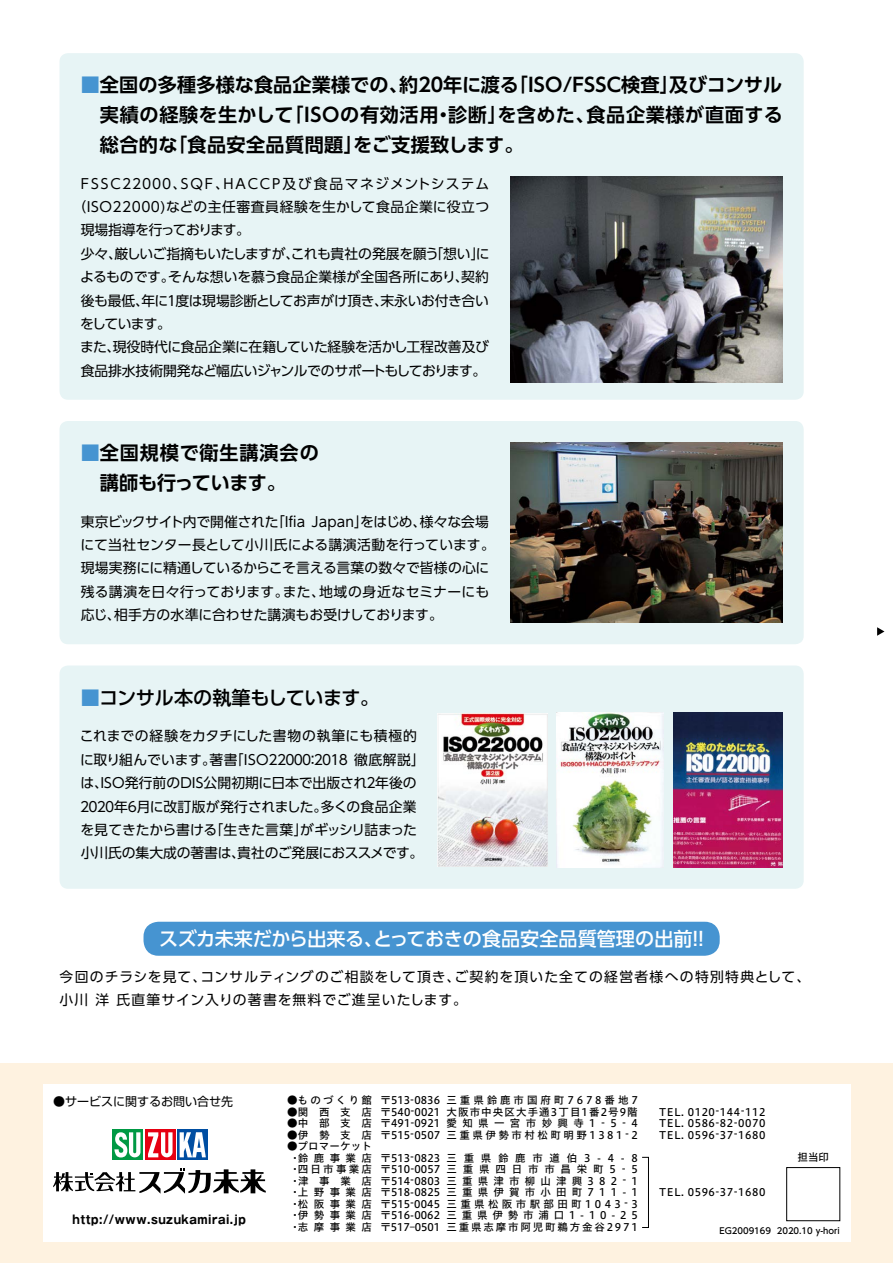
<style>
.page{position:relative;width:893px;height:1263px;background:#fff}
.page>*{position:absolute;margin:0;border:0;box-sizing:border-box;transform-origin:0 0}
.t1{font:700 19.2px/29.7px "UD Shin Go Pro De";letter-spacing:.02em;color:#000}
.t2{font:500 19.2px "UD Shin Go Pro";letter-spacing:-.01em;color:#fff}
.t3{font:500 19.2px "UD Shin Go Pro";letter-spacing:-.01em;color:#000}
.t4{font:13.8px/23.4px "UD Shin Go Pro";letter-spacing:-.005em;color:#000}
.t5{font:13.8px/23.4px "UD Shin Go Pro";letter-spacing:.08em;color:#000}
.t6{font:13.8px "UD Shin Go Pro";letter-spacing:-.025em;color:#000}
.t7{font:13.8px "UD Shin Go Pro";letter-spacing:.11em;color:#000}
.t8{font:13.8px "UD Shin Go Pro";letter-spacing:.035em;color:#000}
.t9{font:13.8px "UD Shin Go Pro";letter-spacing:-.03em;color:#000}
.t10{font:13.8px "UD Shin Go Pro";letter-spacing:-.04em;color:#000}
.t11{font:700 12px "Gothic MB101 Pro";letter-spacing:.05em;color:#000;scale:.9 1}
.t12{font:12px "Shin Go Pro";color:#000}
.t13{font:10.5px/11.6px "Hiragino UD Sans Std W5";letter-spacing:.105em;color:#000;text-align:justify}
.t14{font:10.5px "Hiragino UD Sans Std W5";letter-spacing:.05em;color:#000}
.t15{font:500 8.55px "UD Shin Go Pro";color:#000}
.s1{color:#4694d1}
</style>
<div class="page">
<svg style="left:877px;top:627px;width:7px;height:9px"></svg>
<div style="left:0;top:1063px;width:893px;height:200px;background:#fef2e0"></div>
<div style="left:43px;top:1084px;width:807px;height:158px;background:#fff"></div>
<div style="left:642px;top:1157px;width:7px;height:71px;border:1px solid #000"></div>
<div style="left:786px;top:1167px;width:54px;height:54px;border:1px solid #000"></div>
<div style="left:113px;top:1130px;width:30px;height:30px;background:linear-gradient(to right,#094,#094)"></div>
<div style="left:145px;top:1130px;width:30px;height:30px;background:#e60012"></div>
<svg style="left:177px;top:1130px;width:31px;height:30px"></svg>
<svg style="left:114px;top:1132px;width:26px;height:25px"></svg>
<svg style="left:148px;top:1132px;width:25px;height:25px"></svg>
<svg style="left:180px;top:1132px;width:26px;height:25px"></svg>
<svg style="left:53px;top:1168px;width:213px;height:26px"></svg>
<div style="left:60px;top:53px;width:744px;height:347px;background:#e7f4f5;border-radius:9px"></div>
<div style="left:60px;top:421px;width:744px;height:223px;background:#e7f4f5;border-radius:9px"></div>
<div style="left:60px;top:665px;width:744px;height:224px;background:#e7f4f5;border-radius:9px"></div>
<div style="left:144px;top:922px;width:576px;height:34px;background:#4694d1;border-radius:15px"></div>
<img style="left:510px;top:176px;width:272px;height:207px">
<img style="left:510px;top:442px;width:272px;height:181px">
<img style="left:556px;top:713px;width:108px;height:154px">
<img style="left:438px;top:713px;width:109px;height:154px">
<img style="left:673px;top:713px;width:109px;height:154px">
<h1 class="t1" style="left:100px;top:70px;width:684px;text-align:justify;text-indent:-19px"><span class="s1">■</span>全国の多種多様な食品企業様での、約２０年に渡る「ISO/FSSC検査」及びコンサル実績の経験を生かして「ISOの有効活用・診断」を含めた、食品企業様が直面する総合的な「食品安全品質問題」をご支援致します。</h1>
<h2 class="t7" style="left:81px;top:172px;width:410px">FSSC２２０００、SQF、HACCP及び食品マネジメントシステム</h2>
<h2 class="t8" style="left:72px;top:196px;width:418px">（ISO22000)などの主任審査員経験を生かして食品企業に役立つ</h2>
<h2 class="t10" style="left:81px;top:219px;width:171px">現場指導を行っております。</h2>
<h2 class="t6" style="left:81px;top:242px;width:410px">少々、厳しいご指摘もいたしますが、これも貴社の発展を願う「想い」に</h2>
<h2 class="t4" style="left:80px;top:265px;width:410px">よるものです。そんな想いを慕う食品企業様が全国各所にあり、契約</h2>
<h2 class="t6" style="left:81px;top:289px;width:410px">後も最低、年に１度は現場診断としてお声がけ頂き、末永いお付き合い</h2>
<h2 class="t4" style="left:80px;top:312px;width:92px">をしています。</h2>
<h2 class="t4" style="left:80px;top:335px;width:410px">また、現役時代に食品企業に在籍していた経験を活かし工程改善及び</h2>
<h2 class="t9" style="left:81px;top:359px;width:407px">食品排水技術開発など幅広いジャンルでのサポートもしております。</h2>
<h1 class="t1" style="left:100px;top:437px;width:220px;text-indent:-19px"><span class="s1">■</span>全国規模で衛生講演会の講師も行っています。</h1>
<h2 class="t4" style="left:80px;top:509px;width:416px">東京ビックサイト内で開催された「Ifia Japan」をはじめ、様々な会場にて当社センター長として小川氏による講演活動を行っています。現場実務にに精通しているからこそ言える言葉の数々で皆様の心に残る講演を日々行っております。また、地域の身近なセミナーにも応じ、相手方の水準に合わせた講演もお受けしております。</h2>
<h1 class="t3" style="left:81px;top:682px;width:300px"><span class="s1">■</span>コンサル本の執筆もしています。</h1>
<h2 class="t4" style="left:78px;top:724px;width:349px">これまでの経験をカタチにした書物の執筆にも積極的に取り組んでいます。著書「ISO２２０００：２０１８徹底解説」は、ISO発行前のDIS公開初期に日本で出版され２年後の<br>２０２０年６月に改訂版が発行されました。多くの食品企業を見てきたから書ける「生きた言葉」がギッシリ詰まった小川氏の集大成の著書は、貴社のご発展におススメです。</h2>
<h1 class="t2" style="left:159px;top:923px;width:553px">スズカ未来だから出来る、とっておきの食品安全品質管理の出前！！</h1>
<h2 class="t5" style="left:60px;top:964px;width:752px">今回のチラシを見て、コンサルティングのご相談をして頂き、ご契約を頂いた全ての経営者様への特別特典として、小川洋氏直筆サイン入りの著書を無料でご進呈いたします。</h2>
<p class="t12" style="left:53px;top:1091px;width:181px">●サービスに関するお問い合せ先</p>
<p class="t13" style="left:287px;top:1094px;width:87px">●ものづくり館</p>
<p class="t13" style="left:287px;top:1105px;width:87px">●関西支店</p>
<p class="t13" style="left:287px;top:1117px;width:87px">●中部支店</p>
<p class="t13" style="left:287px;top:1128px;width:87px">●伊勢支店</p>
<p class="t13" style="left:287px;top:1140px;width:87px">●プロマーケット・鈴鹿事業店・四日市事業店・津事業店・上野事業店・松阪事業店・伊勢事業店・志摩事業店</p>
<p class="t11" style="left:73px;top:1209px;width:194px">http://www.suzukamirai.jp</p>
<p class="t13" style="left:446px;top:1094px;width:193px">三重県鈴鹿市国府町7678番地7大阪市中央区大手通3丁目1番2号9階愛知県一宮市妙興寺1-5-4三重県伊勢市村松町明野1381-2</p>
<p class="t13" style="left:446px;top:1151px;width:193px">三重県鈴鹿市道伯3-4-8三重県四日市市昌栄町5-5三重県津市柳山津興382-1三重県伊賀市小田町711-1三重県松阪市駅部田町1043-3三重県伊勢市浦口1-10-25三重県志摩市阿児町鵜方金谷2971</p>
<p class="t13" style="left:380px;top:1094px;width:61px">〒513-0836〒540-0021〒491-0921〒515-0507</p>
<p class="t13" style="left:380px;top:1151px;width:61px">〒513-0823〒510-0057〒514-0803〒518-0825〒515-0045〒516-0062〒517-0501</p>
<p class="t13" style="left:659px;top:1105px;width:108px">TEL. 0120-144-112<br>TEL. 0586-82-0070<br>TEL. 0596-37-1680</p>
<p class="t14" style="left:659px;top:1184px;width:108px">TEL. 0596-37-1680</p>
<p class="t13" style="left:797px;top:1151px;width:33px">担当印</p>
<p class="t15" style="left:719px;top:1224px;width:122px">EG2009169 2020.10 y-hori</p>
</div>
